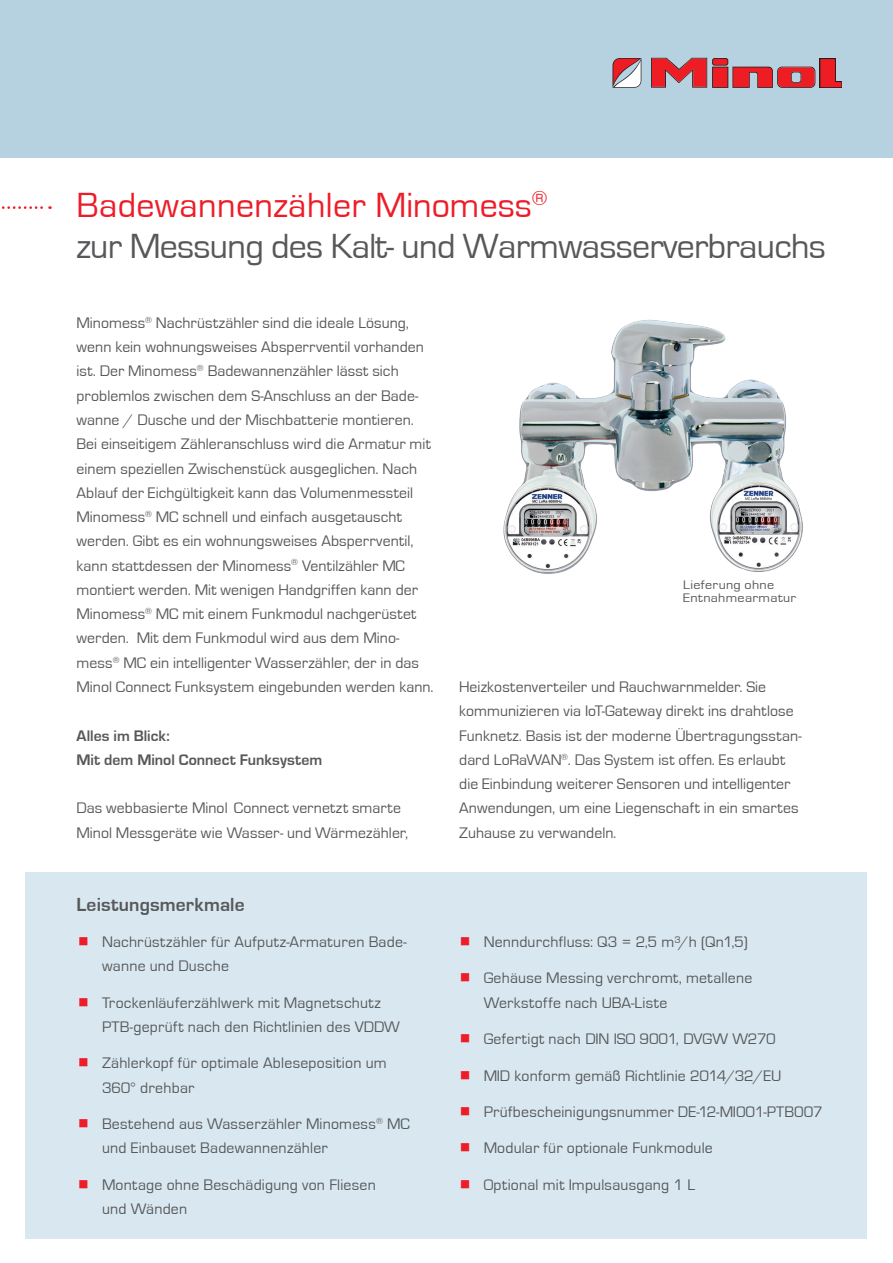
<style>
.page{position:relative;width:893px;height:1263px;background:#fff}
.page>*{position:absolute;margin:0;border:0;box-sizing:border-box;transform-origin:0 0}
.t1{font:36px/40.5px "Eurostile";letter-spacing:-.02em;color:#57585a}
.t2{font:700 19.5px "Eurostile";letter-spacing:.005em;color:#57585a}
.t3{font:15.75px/24.3px "Eurostile";letter-spacing:.005em;color:#57585a}
.t4{font:700 15.75px/24.3px "Eurostile";color:#57585a}
.t5{font:12.75px/13.5px "Eurostile";letter-spacing:.02em;color:#57585a;scale:1.1 1}
.s1{color:#ee1c28}
</style>
<div class="page">
<img style="left:503px;top:319px;width:300px;height:255px">
<div style="left:0;top:0;width:893px;height:158px;background:#b6d2e0"></div>
<svg style="left:612px;top:58px;width:29px;height:30px"></svg>
<svg style="left:651px;top:58px;width:190px;height:30px"></svg>
<svg style="left:1px;top:206px;width:49px;height:3px"></svg>
<div style="left:26px;top:872px;width:841px;height:366px;background:#d9e8f0"></div>
<h1 class="t1" style="left:77px;top:186px;width:751px"><span class="s1">Badewannenzähler Minomess</span><sup>®<br></sup>zur Messung des Kalt- und Warmwasserverbrauchs</h1>
<p class="t3" style="left:77px;top:311px;width:358px">Minomess<sup>®</sup> Nachrüstzähler sind die ideale Lösung, wenn kein wohnungsweises Absperrventil vorhanden ist. Der Minomess<sup>®</sup> Badewannenzähler lässt sich problemlos zwischen dem S-Anschluss an der Bade&shy;wanne / Dusche und der Mischbatterie montieren.<br>Bei einseitigem Zähleranschluss wird die Armatur mit einem speziellen Zwischenstück ausgeglichen. Nach Ablauf der Eichgültigkeit kann das Volumenmessteil Minomess<sup>®</sup> MC schnell und einfach ausgetauscht werden. Gibt es ein wohnungsweises Absperrventil, kann stattdessen der Minomess<sup>®</sup> Ventilzähler MC montiert werden. Mit wenigen Handgriffen kann der Minomess<sup>®</sup> MC mit einem Funkmodul nachgerüstet werden. Mit dem Funkmodul wird aus dem Mino&shy;mess<sup>®</sup> MC ein intelligenter Wasserzähler, der in das Minol Connect Funksystem eingebunden werden kann.</p>
<p class="t4" style="left:77px;top:723px;width:247px">Alles im Blick:<br>Mit dem Minol Connect Funksystem</p>
<p class="t3" style="left:77px;top:796px;width:333px">Das webbasierte Minol Connect vernetzt smarte<br>Minol Messgeräte wie Wasser- und Wärmezähler,</p>
<p class="t2" style="left:77px;top:893px;width:170px">Leistungsmerkmale</p>
<p class="t3" style="left:102px;top:930px;width:306px">Nachrüstzähler für Aufputz-Armaturen Bade&shy;wanne und Dusche</p>
<p class="t3" style="left:102px;top:991px;width:299px">Trockenläuferzählwerk mit Magnetschutz<br>PTB-geprüft nach den Richtlinien des VDDW</p>
<p class="t3" style="left:102px;top:1051px;width:286px">Zählerkopf für optimale Ableseposition um<br>360° drehbar</p>
<p class="t3" style="left:102px;top:1112px;width:309px">Bestehend aus Wasserzähler Minomess<sup>®</sup> MC und Einbauset Badewannenzähler</p>
<p class="t3" style="left:102px;top:1173px;width:275px">Montage ohne Beschädigung von Fliesen und Wänden</p>
<p class="t5" style="left:683px;top:578px;width:104px">Lieferung ohne<br>Entnahmearmatur</p>
<p class="t3" style="left:459px;top:675px;width:344px">Heizkostenverteiler und Rauchwarnmelder. Sie kommunizieren via IoT-Gateway direkt ins drahtlose Funknetz. Basis ist der moderne Übertragungsstan&shy;dard LoRaWAN<sup>®</sup>. Das System ist offen. Es erlaubt die Einbindung weiterer Sensoren und intelligenter Anwendungen, um eine Liegenschaft in ein smartes Zuhause zu verwandeln.</p>
<p class="t3" style="left:484px;top:930px;width:265px">Nenndurchfluss: Q3 = 2,5 m³/h (Qn1,5)</p>
<p class="t3" style="left:484px;top:966px;width:270px">Gehäuse Messing verchromt, metallene<br>Werkstoffe nach UBA-Liste</p>
<p class="t3" style="left:484px;top:1027px;width:294px">Gefertigt nach DIN ISO 9001, DVGW W270</p>
<p class="t3" style="left:484px;top:1063px;width:299px">MID konform gemäß Richtlinie 2014/32/EU</p>
<p class="t3" style="left:484px;top:1100px;width:340px">Prüfbescheinigungsnummer DE-12-MI001-PTB007</p>
<p class="t3" style="left:484px;top:1136px;width:231px">Modular für optionale Funkmodule</p>
<p class="t3" style="left:484px;top:1173px;width:213px">Optional mit Impulsausgang 1 L</p>
</div>
